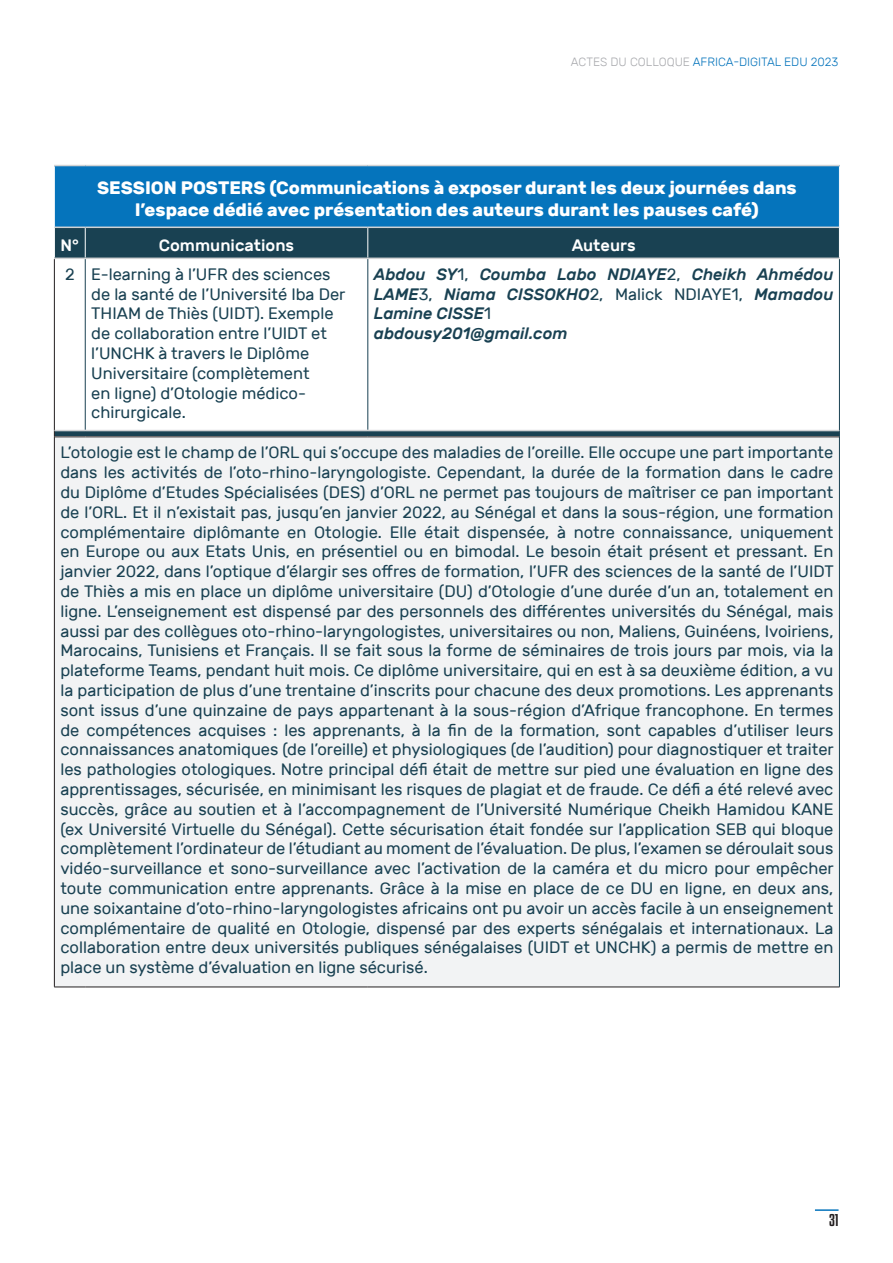
<style>
.page{position:relative;width:893px;height:1263px;background:#fff}
.page>*{position:absolute;margin:0;border:0;box-sizing:border-box;transform-origin:0 0}
.Headline_01{font:700 18px/21.6px "Rubik";color:#fff;text-align:center}
.Headline_01-2{font:16.5px/19.8px "Rubik";color:#194152}
.Headline_01-3{font:italic 500 16.5px/19.8px "Rubik";color:#194152;text-align:justify}
.Headline_01-4{font:500 16.5px "Rubik";color:#fff}
.t1{font:15px "Kenyan Coffee Rg";color:#231f20}
.t2{font:300 12px "Rubik";color:#0574bc}
.s1{color:#a8a9ad}
.s2{font-weight:400;font-style:normal}
</style>
<div class="page">
<hr style="left:815px;top:1209px;width:23px;height:2px;background:#0574bc">
<div style="left:54px;top:166px;width:785px;height:61px;background:#0574bc"></div>
<svg style="left:55px;top:228px;width:784px;height:209px;background:#1f4555"></svg>
<svg style="left:55px;top:259px;width:784px;height:171px"></svg>
<div style="left:54px;top:437px;width:785px;height:550px;background:#f2f3f4"></div>
<hr style="left:85px;top:259px;width:1px;height:171px;background:#194152">
<hr style="left:368px;top:259px;width:1px;height:171px;background:#194152">
<hr style="left:839px;top:259px;width:1px;height:172px;background:#194152">
<hr style="left:839px;top:437px;width:1px;height:550px;background:#194152">
<hr style="left:54px;top:259px;width:1px;height:172px;background:#231f20">
<hr style="left:54px;top:437px;width:31px;height:1px;background:#231f20">
<hr style="left:54px;top:437px;width:1px;height:550px;background:#231f20">
<hr style="left:85px;top:437px;width:283px;height:1px;background:#231f20">
<hr style="left:368px;top:437px;width:471px;height:1px;background:#231f20">
<hr style="left:54px;top:987px;width:31px;height:1px;background:#231f20">
<hr style="left:85px;top:987px;width:283px;height:1px;background:#231f20">
<hr style="left:368px;top:987px;width:472px;height:1px;background:#231f20">
<hr style="left:54px;top:166px;width:1px;height:61px;background:#fff">
<hr style="left:54px;top:165px;width:31px;height:1px;background:#d1d2d4">
<hr style="left:85px;top:165px;width:283px;height:1px;background:#d1d2d4">
<hr style="left:368px;top:165px;width:472px;height:1px;background:#d1d2d4">
<hr style="left:55px;top:227px;width:30px;height:1px;background:#d1d2d4">
<hr style="left:85px;top:227px;width:283px;height:1px;background:#d1d2d4">
<hr style="left:368px;top:227px;width:471px;height:1px;background:#d1d2d4">
<hr style="left:85px;top:228px;width:1px;height:30px;background:#fff">
<hr style="left:367px;top:228px;width:1px;height:30px;background:#fff">
<hr style="left:54px;top:258px;width:31px;height:1px;background:#d1d2d4">
<hr style="left:55px;top:430px;width:30px;height:1px;background:#d1d2d4">
<hr style="left:85px;top:258px;width:283px;height:1px;background:#d1d2d4">
<hr style="left:85px;top:430px;width:283px;height:1px;background:#d1d2d4">
<hr style="left:368px;top:258px;width:472px;height:1px;background:#d1d2d4">
<hr style="left:368px;top:430px;width:471px;height:1px;background:#d1d2d4">
<p class="t2" style="left:571px;top:55px;width:269px"><span class="s1">ACTES DU COLLOQUE</span> AFRICA-DIGITAL EDU 2023</p>
<p class="Headline_01" style="left:97px;top:177px;width:701px">SESSION POSTERS (Communications à exposer durant les deux journées dans l’espace dédié avec présentation des auteurs durant les pauses café)</p>
<p class="Headline_01-4" style="left:61px;top:235px;width:20px">N°</p>
<p class="Headline_01-4" style="left:159px;top:235px;width:137px">Communications</p>
<p class="Headline_01-4" style="left:572px;top:235px;width:65px">Auteurs</p>
<p class="Headline_01-2" style="left:65px;top:264px;width:11px">2</p>
<p class="Headline_01-2" style="left:91px;top:264px;width:256px">E-learning à l’UFR des sciences de la santé de l’Université Iba Der<br>THIAM de Thiès (UIDT). Exemple de collaboration entre l’UIDT et l’UNCHK à travers le Diplôme<br>Universitaire (complètement<br>en ligne) d’Otologie médico&shy;chirurgicale.</p>
<p class="Headline_01-3" style="left:374px;top:264px;width:461px">Abdou SY<span class="s2">1,</span> Coumba Labo NDIAYE<span class="s2">2,</span> Cheikh Ahmédou LAME<span class="s2">3,</span> Niama CISSOKHO<span class="s2">2, Malick NDIAYE1,</span> Mamadou Lamine CISSE<span class="s2">1</span></p>
<p class="Headline_01-3" style="left:374px;top:324px;width:195px">abdousy201@gmail.com</p>
<p class="Headline_01-2" style="left:60px;top:443px;width:775px;text-align:justify">L’otologie est le champ de l’ORL qui s’occupe des maladies de l’oreille. Elle occupe une part importante dans les activités de l’oto-rhino-laryngologiste. Cependant, la durée de la formation dans le cadre du Diplôme d’Etudes Spécialisées (DES) d’ORL ne permet pas toujours de maîtriser ce pan important de l’ORL. Et il n’existait pas, jusqu’en janvier 2022, au Sénégal et dans la sous-région, une formation complémentaire diplômante en Otologie. Elle était dispensée, à notre connaissance, uniquement en Europe ou aux Etats Unis, en présentiel ou en bimodal. Le besoin était présent et pressant. En janvier 2022, dans l’optique d’élargir ses offres de formation, l’UFR des sciences de la santé de l’UIDT de Thiès a mis en place un diplôme universitaire (DU) d’Otologie d’une durée d’un an, totalement en ligne. L’enseignement est dispensé par des personnels des différentes universités du Sénégal, mais aussi par des collègues oto-rhino-laryngologistes, universitaires ou non, Maliens, Guinéens, Ivoiriens, Marocains, Tunisiens et Français. Il se fait sous la forme de séminaires de trois jours par mois, via la plateforme Teams, pendant huit mois. Ce diplôme universitaire, qui en est à sa deuxième édition, a vu la participation de plus d’une trentaine d’inscrits pour chacune des deux promotions. Les apprenants sont issus d’une quinzaine de pays appartenant à la sous-région d’Afrique francophone. En termes de compétences acquises : les apprenants, à la fin de la formation, sont capables d’utiliser leurs connaissances anatomiques (de l’oreille) et physiologiques (de l’audition) pour diagnostiquer et traiter les pathologies otologiques. Notre principal défi était de mettre sur pied une évaluation en ligne des apprentissages, sécurisée, en minimisant les risques de plagiat et de fraude. Ce défi a été relevé avec succès, grâce au soutien et à l’accompagnement de l’Université Numérique Cheikh Hamidou KANE (ex Université Virtuelle du Sénégal). Cette sécurisation était fondée sur l’application SEB qui bloque complètement l’ordinateur de l’étudiant au moment de l’évaluation. De plus, l’examen se déroulait sous vidéo-surveillance et sono-surveillance avec l’activation de la caméra et du micro pour empêcher toute communication entre apprenants. Grâce à la mise en place de ce DU en ligne, en deux ans, une soixantaine d’oto-rhino-laryngologistes africains ont pu avoir un accès facile à un enseignement complémentaire de qualité en Otologie, dispensé par des experts sénégalais et internationaux. La collaboration entre deux universités publiques sénégalaises (UIDT et UNCHK) a permis de mettre en place un système d’évaluation en ligne sécurisé.</p>
<p class="t1" style="left:829px;top:1210px;width:11px">31</p>
</div>
